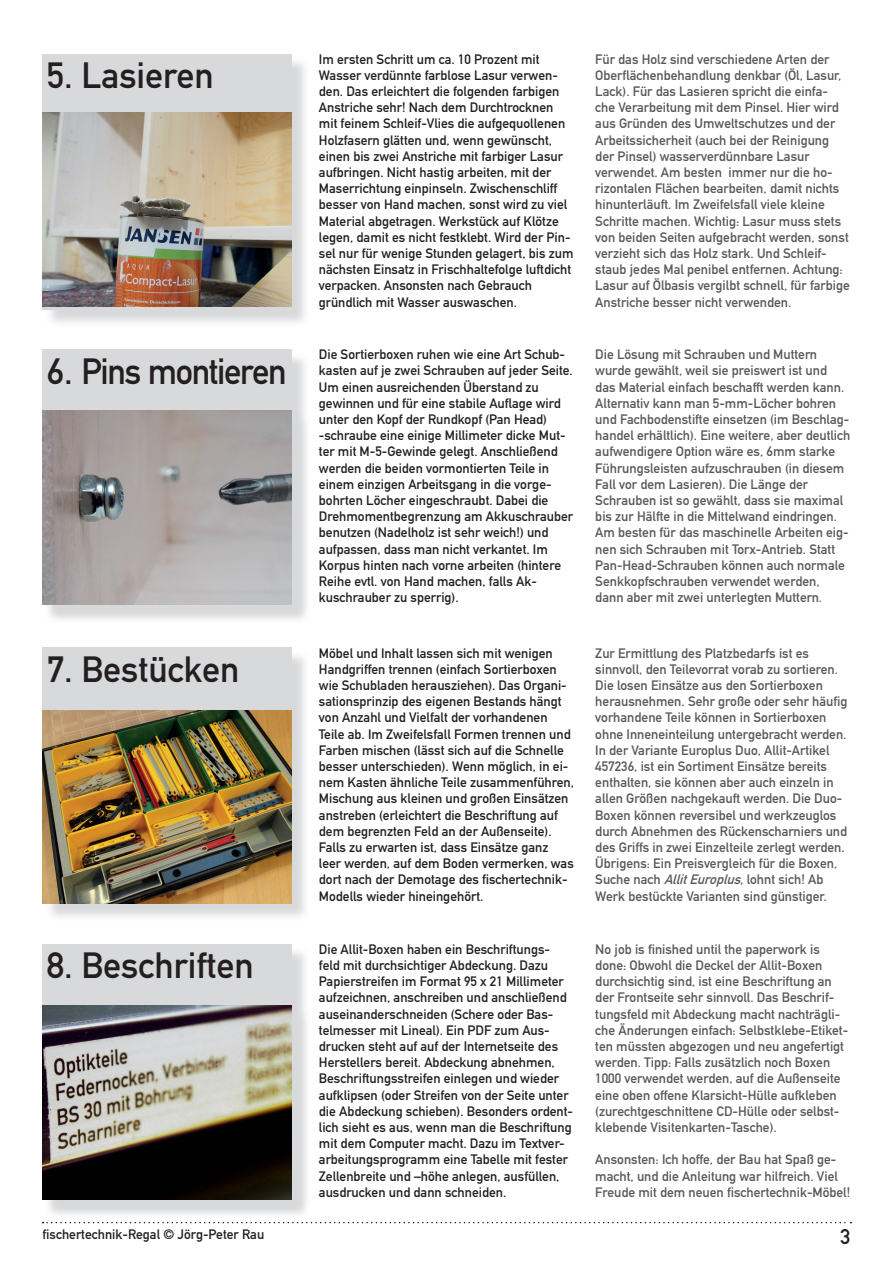
<style>
.page{position:relative;width:893px;height:1263px;background:#fff}
.page>*{position:absolute;margin:0;border:0;box-sizing:border-box;transform-origin:0 0}
.t1{font:36px "DIN Mittelschrift Std";color:#231f20}
.t2{font:36px "DIN Mittelschrift Std";letter-spacing:-.04em;color:#231f20}
.Infobox{font:21px "DIN Mittelschrift Std";color:#231f20}
.Infobox-2{font:13.5px/16.2px "DIN Mittelschrift Std";color:#231f20}
.Infobox_grau{font:13.5px/16.2px "DIN Mittelschrift Std";color:#57585a}
.s1{font-style:italic}
</style>
<div class="page">
<svg style="left:43px;top:1222px;width:808px;height:1px"></svg>
<div style="left:43px;top:944px;width:249px;height:255px;background:#d8d9db"></div>
<svg style="left:50px;top:656px;width:255px;height:261px;fill:#dddee0"></svg>
<div style="left:43px;top:648px;width:249px;height:255px;background:#d8d9db"></div>
<div style="left:43px;top:350px;width:249px;height:255px;background:#d8d9db"></div>
<svg style="left:45px;top:62px;width:260px;height:261px;fill:#dddee0"></svg>
<div style="left:43px;top:54px;width:249px;height:255px;background:#d8d9db"></div>
<img style="left:43px;top:113px;width:248px;height:193px">
<svg style="left:45px;top:413px;width:262px;height:207px;background:#dcddde"></svg>
<img style="left:43px;top:411px;width:248px;height:193px">
<img style="left:43px;top:710px;width:248px;height:194px">
<svg style="left:45px;top:1008px;width:262px;height:207px;background:#d5d5d6"></svg>
<img style="left:43px;top:1006px;width:248px;height:193px">
<p class="t1" style="left:47px;top:54px;width:169px">5. Lasieren</p>
<p class="t2" style="left:47px;top:350px;width:241px">6. Pins montieren</p>
<p class="t1" style="left:47px;top:648px;width:194px">7. Bestücken</p>
<p class="t1" style="left:47px;top:944px;width:209px">8. Beschriften</p>
<p class="Infobox-2" style="left:43px;top:1226px;width:223px">fischertechnik-Regal © Jörg-Peter Rau</p>
<p class="Infobox-2" style="left:319px;top:51px;width:256px">Im ersten Schritt um ca. 10 Prozent mit Wasser verdünnte farblose Lasur verwen&shy;den. Das erleichtert die folgenden farbigen Anstriche sehr! Nach dem Durchtrocknen mit feinem Schleif-Vlies die aufgequollenen Holzfasern glätten und, wenn gewünscht, einen bis zwei Anstriche mit farbiger Lasur aufbringen. Nicht hastig arbeiten, mit der Maserrichtung einpinseln. Zwischenschliff besser von Hand machen, sonst wird zu viel Material abgetragen. Werkstück auf Klötze legen, damit es nicht festklebt. Wird der Pin&shy;sel nur für wenige Stunden gelagert, bis zum nächsten Einsatz in Frischhaltefolge luftdicht verpacken. Ansonsten nach Gebrauch gründlich mit Wasser auswaschen.</p>
<p class="Infobox_grau" style="left:595px;top:51px;width:256px">Für das Holz sind verschiedene Arten der Oberflächenbehandlung denkbar (Öl, Lasur, Lack). Für das Lasieren spricht die einfa&shy;che Verarbeitung mit dem Pinsel. Hier wird aus Gründen des Umweltschutzes und der Arbeitssicherheit (auch bei der Reinigung der Pinsel) wasserverdünnbare Lasur verwendet. Am besten immer nur die ho&shy;rizontalen Flächen bearbeiten, damit nichts hinunterläuft. Im Zweifelsfall viele kleine Schritte machen. Wichtig: Lasur muss stets von beiden Seiten aufgebracht werden, sonst verzieht sich das Holz stark. Und Schleif&shy;staub jedes Mal penibel entfernen. Achtung:<br>Lasur auf Ölbasis vergilbt schnell, für farbige Anstriche besser nicht verwenden.</p>
<p class="Infobox-2" style="left:319px;top:346px;width:256px">Die Sortierboxen ruhen wie eine Art Schub&shy;kasten auf je zwei Schrauben auf jeder Seite.<br>Um einen ausreichenden Überstand zu gewinnen und für eine stabile Auflage wird unter den Kopf der Rundkopf (Pan Head) -schraube eine einige Millimeter dicke Mut&shy;ter mit M-5-Gewinde gelegt. Anschließend werden die beiden vormontierten Teile in einem einzigen Arbeitsgang in die vorge&shy;bohrten Löcher eingeschraubt. Dabei die Drehmomentbegrenzung am Akkuschrauber benutzen (Nadelholz ist sehr weich!) und aufpassen, dass man nicht verkantet. Im Korpus hinten nach vorne arbeiten (hintere Reihe evtl. von Hand machen, falls Ak&shy;kuschrauber zu sperrig).</p>
<p class="Infobox_grau" style="left:595px;top:346px;width:257px">Die Lösung mit Schrauben und Muttern wurde gewählt, weil sie preiswert ist und das Material einfach beschafft werden kann.<br>Alternativ kann man 5-mm-Löcher bohren und Fachbodenstifte einsetzen (im Beschlag&shy;handel erhältlich). Eine weitere, aber deutlich aufwendigere Option wäre es, 6mm starke Führungsleisten aufzuschrauben (in diesem Fall vor dem Lasieren). Die Länge der Schrauben ist so gewählt, dass sie maximal bis zur Hälfte in die Mittelwand eindringen.<br>Am besten für das maschinelle Arbeiten eig&shy;nen sich Schrauben mit Torx-Antrieb. Statt Pan-Head-Schrauben können auch normale Senkkopfschrauben verwendet werden, dann aber mit zwei unterlegten Muttern.</p>
<p class="Infobox-2" style="left:319px;top:645px;width:257px">Möbel und Inhalt lassen sich mit wenigen Handgriffen trennen (einfach Sortierboxen wie Schubladen herausziehen). Das Organi&shy;sationsprinzip des eigenen Bestands hängt von Anzahl und Vielfalt der vorhandenen Teile ab. Im Zweifelsfall Formen trennen und Farben mischen (lässt sich auf die Schnelle besser unterschieden). Wenn möglich, in ei&shy;nem Kasten ähnliche Teile zusammenführen, Mischung aus kleinen und großen Einsätzen anstreben (erleichtert die Beschriftung auf dem begrenzten Feld an der Außenseite).<br>Falls zu erwarten ist, dass Einsätze ganz<br>leer werden, auf dem Boden vermerken, was dort nach der Demotage des fischertechnik-Modells wieder hineingehört.</p>
<p class="Infobox_grau" style="left:595px;top:645px;width:254px">Zur Ermittlung des Platzbedarfs ist es sinnvoll, den Teilevorrat vorab zu sortieren.<br>Die losen Einsätze aus den Sortierboxen herausnehmen. Sehr große oder sehr häufig vorhandene Teile können in Sortierboxen ohne Inneneinteilung untergebracht werden.<br>In der Variante Europlus Duo, Allit-Artikel 457236, ist ein Sortiment Einsätze bereits enthalten, sie können aber auch einzeln in allen Größen nachgekauft werden. Die Duo-Boxen können reversibel und werkzeuglos durch Abnehmen des Rückenscharniers und des Griffs in zwei Einzelteile zerlegt werden.<br>Übrigens: Ein Preisvergleich für die Boxen, Suche nach <span class="s1">AllitEuroplus</span>, lohnt sich! Ab Werk bestückte Varianten sind günstiger.</p>
<p class="Infobox-2" style="left:319px;top:941px;width:256px">Die Allit-Boxen haben ein Beschriftungs&shy;feld mit durchsichtiger Abdeckung. Dazu Papierstreifen im Format 95 x 21 Millimeter aufzeichnen, anschreiben und anschließend auseinanderschneiden (Schere oder Bas&shy;telmesser mit Lineal). Ein PDF zum Aus&shy;drucken steht auf auf der Internetseite des Herstellers bereit. Abdeckung abnehmen, Beschriftungsstreifen einlegen und wieder aufklipsen (oder Streifen von der Seite unter die Abdeckung schieben). Besonders ordent&shy;lich sieht es aus, wenn man die Beschriftung mit dem Computer macht. Dazu im Textver&shy;arbeitungsprogramm eine Tabelle mit fester Zellenbreite und –höhe anlegen, ausfüllen, ausdrucken und dann schneiden.</p>
<p class="Infobox_grau" style="left:595px;top:941px;width:254px">No job is finished until the paperwork is done: Obwohl die Deckel der Allit-Boxen durchsichtig sind, ist eine Beschriftung an der Frontseite sehr sinnvoll. Das Beschrif&shy;tungsfeld mit Abdeckung macht nachträgli&shy;che Änderungen einfach: Selbstklebe-Etiket&shy;ten müssten abgezogen und neu angefertigt werden. Tipp: Falls zusätzlich noch Boxen 1000 verwendet werden, auf die Außenseite eine oben offene Klarsicht-Hülle aufkleben (zurechtgeschnittene CD-Hülle oder selbst&shy;klebende Visitenkarten-Tasche).</p>
<p class="Infobox_grau" style="left:595px;top:1152px;width:256px">Ansonsten: Ich hoffe, der Bau hat Spaß ge&shy;macht, und die Anleitung war hilfreich. Viel<br>Freude mit dem neuen fischertechnik-Möbel!</p>
<p class="Infobox" style="left:840px;top:1225px;width:12px">3</p>
</div>
